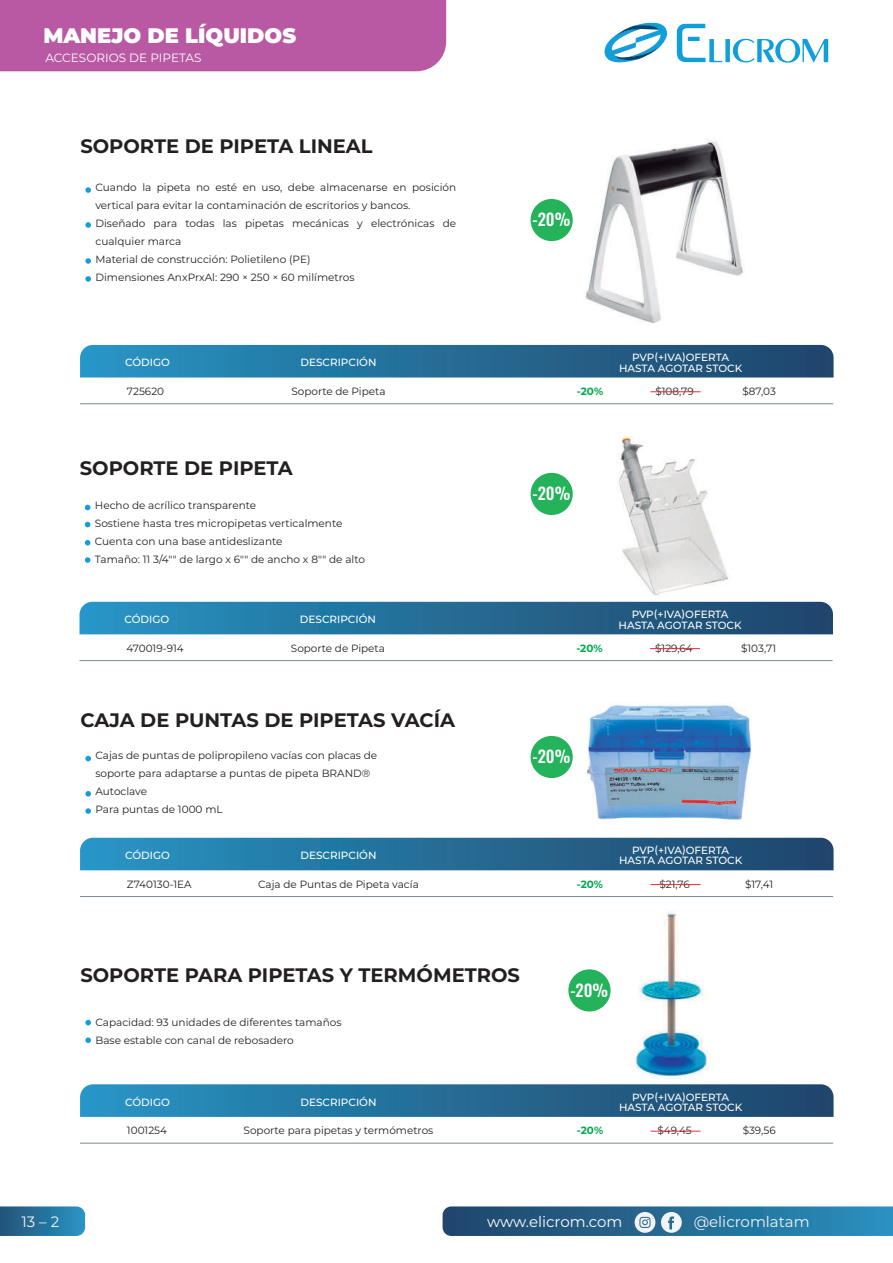
<style>
.page{position:relative;width:893px;height:1263px;background:#fff}
.page>*{position:absolute;margin:0;border:0;box-sizing:border-box;transform-origin:0 0}
.t1{font:900 21px "Montserrat";color:#fff}
.t2{font:700 19.5px "Montserrat";color:#231f20}
.t3{font:16.5px "Oswald";color:#fff}
.t4{font:15px "Montserrat";color:#f3f4f6}
.t5{font:15px "Montserrat";color:#fff}
.t6{font:12px "Montserrat";color:#fff}
.t7{font:10.5px/18px "Montserrat";color:#231f20}
.t8{font:500 10.5px/10.5px "Montserrat";color:#fff;text-align:center}
.t9{font:700 10.5px "Montserrat";color:#00aa4d}
</style>
<div class="page">
<svg style="left:0;top:1206px;width:85px;height:30px;background:#2c77a0"></svg>
<svg style="left:443px;top:1206px;width:450px;height:30px;background:#31739a"></svg>
<div style="left:0;top:0;width:446px;height:71px;background:#b959a3"></div>
<svg style="left:604px;top:22px;width:63px;height:40px"></svg>
<svg style="left:677px;top:24px;width:151px;height:39px"></svg>
<svg style="left:80px;top:345px;width:753px;height:32px;background:#246c96"></svg>
<hr style="left:80px;top:403px;width:753px;height:1px;background:#7b8894">
<svg style="left:85px;top:187px;width:6px;height:6px"></svg>
<svg style="left:85px;top:222px;width:6px;height:6px"></svg>
<svg style="left:85px;top:258px;width:6px;height:6px"></svg>
<svg style="left:85px;top:276px;width:6px;height:6px"></svg>
<hr style="left:650px;top:391px;width:50px;height:1px;background:#ed2a38">
<img style="left:585px;top:139px;width:159px;height:185px">
<svg style="left:80px;top:602px;width:753px;height:32px;background:#246c96"></svg>
<hr style="left:79px;top:660px;width:754px;height:1px;background:#7b8894">
<hr style="left:650px;top:648px;width:50px;height:1px;background:#ed2a38">
<svg style="left:85px;top:505px;width:5px;height:5px"></svg>
<svg style="left:85px;top:522px;width:5px;height:5px"></svg>
<svg style="left:85px;top:540px;width:5px;height:5px"></svg>
<svg style="left:85px;top:557px;width:5px;height:6px"></svg>
<img style="left:617px;top:436px;width:112px;height:160px">
<svg style="left:80px;top:838px;width:753px;height:32px;background:#246c96"></svg>
<hr style="left:80px;top:896px;width:753px;height:1px;background:#7b8894">
<hr style="left:650px;top:884px;width:50px;height:1px;background:#ed2a38">
<svg style="left:85px;top:756px;width:6px;height:5px"></svg>
<svg style="left:85px;top:791px;width:6px;height:5px"></svg>
<svg style="left:85px;top:808px;width:6px;height:6px"></svg>
<img style="left:587px;top:705px;width:165px;height:115px">
<svg style="left:80px;top:1084px;width:753px;height:33px;background:#266e97"></svg>
<hr style="left:80px;top:1143px;width:753px;height:1px;background:#7b8894">
<hr style="left:650px;top:1131px;width:50px;height:1px;background:#ed2a38">
<svg style="left:85px;top:1020px;width:6px;height:5px"></svg>
<svg style="left:85px;top:1037px;width:6px;height:6px"></svg>
<img style="left:633px;top:911px;width:76px;height:168px">
<div style="left:531px;top:473px;width:42px;height:42px;background:#24b25a;border-radius:50%"></div>
<div style="left:531px;top:736px;width:42px;height:42px;background:#24b25a;border-radius:50%"></div>
<div style="left:568px;top:969px;width:43px;height:42px;background:#24b25a;border-radius:50%"></div>
<div style="left:531px;top:199px;width:42px;height:42px;background:#24b25a;border-radius:50%"></div>
<h1 class="t1" style="left:43px;top:20px;width:254px">MANEJO DE LÍQUIDOS</h1>
<p class="t6" style="left:45px;top:50px;width:158px">ACCESORIOS DE PIPETAS</p>
<h2 class="t2" style="left:80px;top:132px;width:294px">SOPORTE DE PIPETA LINEAL</h2>
<p class="t7" style="left:95px;top:178px;width:362px">Cuando la pipeta no esté en uso, debe almacenarse en posición vertical para evitar la contaminación de escritorios y bancos.<br>Diseñado para todas las pipetas mecánicas y electrónicas de cualquier marca<br>Material de construcción: Polietileno (PE)<br>Dimensiones AnxPrxAl: 290 × 250 × 60 milímetros</p>
<p class="t8" style="left:125px;top:357px;width:46px">CÓDIGO</p>
<p class="t8" style="left:300px;top:357px;width:78px">DESCRIPCIÓN</p>
<p class="t7" style="left:127px;top:382px;width:39px">725620</p>
<p class="t7" style="left:291px;top:382px;width:96px">Soporte de Pipeta</p>
<h2 class="t2" style="left:80px;top:454px;width:215px">SOPORTE DE PIPETA</h2>
<p class="t7" style="left:95px;top:496px;width:272px">Hecho de acrílico transparente<br>Sostiene hasta tres micropipetas verticalmente Cuenta con una base antideslizante<br>Tamaño: 11 3/4"" de largo x 6"" de ancho x 8"" de alto</p>
<h3 class="t3" style="left:532px;top:205px;width:39px">-20%</h3>
<p class="t8" style="left:619px;top:352px;width:125px">PVP(+IVA)OFERTA<br>HASTA AGOTAR STOCK</p>
<p class="t9" style="left:577px;top:384px;width:28px">-20%</p>
<p class="t7" style="left:655px;top:382px;width:40px">$108,79</p>
<p class="t7" style="left:742px;top:382px;width:35px">$87,03</p>
<h3 class="t3" style="left:532px;top:479px;width:39px">-20%</h3>
<p class="t8" style="left:124px;top:614px;width:46px">CÓDIGO</p>
<p class="t8" style="left:300px;top:614px;width:78px">DESCRIPCIÓN</p>
<p class="t8" style="left:619px;top:609px;width:125px">PVP(+IVA)OFERTA<br>HASTA AGOTAR STOCK</p>
<p class="t9" style="left:576px;top:641px;width:28px">-20%</p>
<p class="t7" style="left:655px;top:639px;width:39px">$129,64</p>
<p class="t7" style="left:741px;top:639px;width:36px">$103,71</p>
<p class="t7" style="left:126px;top:638px;width:59px">470019-914</p>
<p class="t7" style="left:291px;top:638px;width:96px">Soporte de Pipeta</p>
<h2 class="t2" style="left:80px;top:706px;width:376px">CAJA DE PUNTAS DE PIPETAS VACÍA</h2>
<p class="t7" style="left:95px;top:746px;width:283px">Cajas de puntas de polipropileno vacías con placas de soporte para adaptarse a puntas de pipeta BRAND® Autoclave<br>Para puntas de 1000 mL</p>
<h3 class="t3" style="left:532px;top:742px;width:39px">-20%</h3>
<p class="t8" style="left:125px;top:850px;width:46px">CÓDIGO</p>
<p class="t8" style="left:300px;top:850px;width:78px">DESCRIPCIÓN</p>
<p class="t8" style="left:619px;top:844px;width:125px">PVP(+IVA)OFERTA<br>HASTA AGOTAR STOCK</p>
<p class="t9" style="left:577px;top:876px;width:28px">-20%</p>
<p class="t7" style="left:659px;top:875px;width:32px">$21,76</p>
<p class="t7" style="left:745px;top:875px;width:30px">$17,41</p>
<p class="t7" style="left:127px;top:874px;width:66px">Z740130-1EA</p>
<p class="t7" style="left:258px;top:874px;width:162px">Caja de Puntas de Pipeta vacía</p>
<h2 class="t2" style="left:80px;top:961px;width:441px">SOPORTE PARA PIPETAS Y TERMÓMETROS</h2>
<p class="t7" style="left:95px;top:1013px;width:248px">Capacidad: 93 unidades de diferentes tamaños<br>Base estable con canal de rebosadero</p>
<h3 class="t3" style="left:570px;top:975px;width:39px">-20%</h3>
<p class="t8" style="left:125px;top:1096px;width:46px">CÓDIGO</p>
<p class="t8" style="left:300px;top:1096px;width:78px">DESCRIPCIÓN</p>
<p class="t8" style="left:619px;top:1091px;width:125px">PVP(+IVA)OFERTA<br>HASTA AGOTAR STOCK</p>
<p class="t9" style="left:577px;top:1123px;width:28px">-20%</p>
<p class="t7" style="left:657px;top:1121px;width:36px">$49,45</p>
<p class="t7" style="left:743px;top:1121px;width:34px">$39,56</p>
<p class="t7" style="left:127px;top:1121px;width:42px">1001254</p>
<p class="t7" style="left:244px;top:1121px;width:191px">Soporte para pipetas y termómetros</p>
<h3 class="t4" style="left:21px;top:1212px;width:39px">13 – 2</h3>
<h3 class="t5" style="left:487px;top:1211px;width:137px">www.elicrom.com</h3>
<h3 class="t4" style="left:694px;top:1212px;width:117px">@elicromlatam</h3>
</div>
